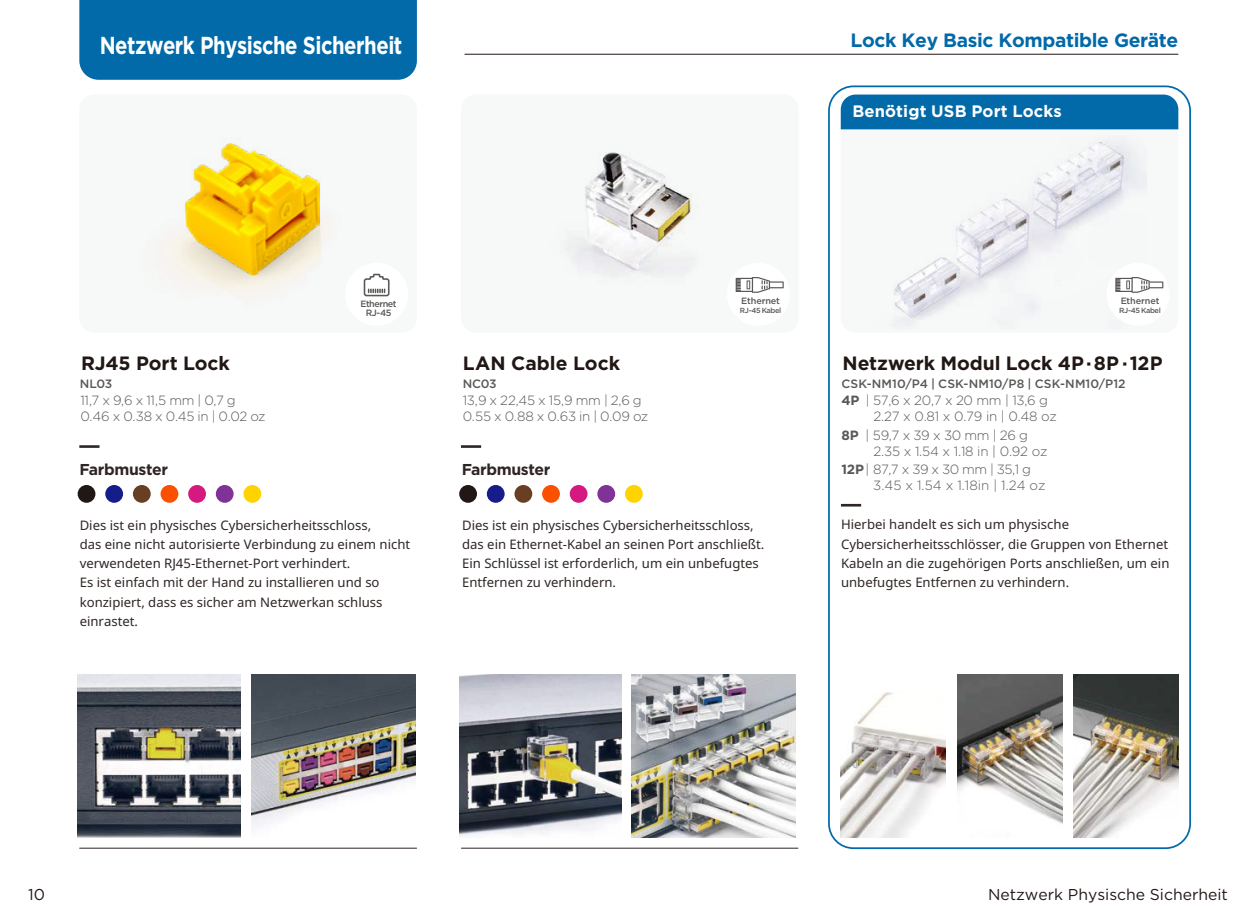
<style>
.page{position:relative;width:1256px;height:923px;background:#fff}
.page>*{position:absolute;margin:0;border:0;box-sizing:border-box;transform-origin:0 0}
.t1{font:700 24.5px "Gotham";letter-spacing:-.025em;color:#fff;scale:.83 1}
.t2{font:700 19.25px "Gotham";letter-spacing:-.005em;color:#211714}
.t3{font:700 19.25px "Gotham";letter-spacing:-.02em;color:#0269a9}
.t4{font:700 16.45px "Gotham";letter-spacing:.005em;color:#fff}
.t5{font:15.75px "Gotham";color:#231815}
.t6{font:700 15.75px "Gotham";letter-spacing:-.025em;color:#2e2624}
.t7{font:300 13.3px/16.1px "Gotham";letter-spacing:-.015em;color:#595857}
.t8{font:13.12px/19.2px "Noto Sans";color:#2e2624}
.t9{font:500 12.08px "Gotham";letter-spacing:.01em;color:#595857}
.t10{font:500 9.1px "Gotham";letter-spacing:-.02em;color:#595857}
.t11{font:500 9.1px/9.6px "Gotham";letter-spacing:-.05em;color:#595857;text-align:center}
.t12{font:500 7.35px "Gotham";letter-spacing:-.05em;color:#595857}
.s1{font-weight:700}
</style>
<div class="page">
<hr style="left:461px;top:847px;width:337px;height:1px;background:#2e2624">
<hr style="left:79px;top:847px;width:338px;height:1px;background:#2e2624">
<hr style="left:464px;top:54px;width:713px;height:1px;background:#211714">
<div style="left:79px;top:0;width:338px;height:80px;background:#036aaa"></div>
<div style="left:827px;top:85px;width:363px;height:764px;border:2px solid #036aaa;border-radius:24px"></div>
<img style="left:631px;top:674px;width:164px;height:163px">
<img style="left:459px;top:674px;width:162px;height:162px">
<img style="left:78px;top:674px;width:163px;height:163px">
<img style="left:251px;top:674px;width:164px;height:152px">
<img style="left:840px;top:692px;width:105px;height:145px">
<img style="left:957px;top:674px;width:104px;height:149px">
<img style="left:1073px;top:674px;width:104px;height:163px">
<div style="left:461px;top:95px;width:337px;height:238px;background:#f7f8f8;border-radius:15px"></div>
<img style="left:577px;top:152px;width:121px;height:121px">
<div style="left:726px;top:263px;width:63px;height:63px;background:#fff;border-radius:50%"></div>
<svg style="left:735px;top:277px;width:48px;height:16px"></svg>
<div style="left:625px;top:485px;width:17px;height:18px;background:#ffd300;border-radius:50%"></div>
<div style="left:569px;top:485px;width:18px;height:18px;background:#d61980;border-radius:50%"></div>
<div style="left:597px;top:485px;width:18px;height:18px;background:#803297;border-radius:50%"></div>
<div style="left:542px;top:485px;width:17px;height:18px;background:#fa5000;border-radius:50%"></div>
<div style="left:514px;top:485px;width:18px;height:18px;background:#693f23;border-radius:50%"></div>
<div style="left:486px;top:485px;width:18px;height:18px;background:#171c8b;border-radius:50%"></div>
<div style="left:459px;top:485px;width:18px;height:18px;background:#211714;border-radius:50%"></div>
<hr style="left:461px;top:445px;width:20px;height:3px;background:#2e2624">
<div style="left:79px;top:95px;width:338px;height:238px;background:#f7f8f8;border-radius:15px"></div>
<div style="left:345px;top:263px;width:63px;height:63px;background:#fff;border-radius:50%"></div>
<svg style="left:363px;top:273px;width:27px;height:24px"></svg>
<div style="left:243px;top:485px;width:18px;height:18px;background:#ffd300;border-radius:50%"></div>
<div style="left:188px;top:485px;width:18px;height:18px;background:#d61980;border-radius:50%"></div>
<div style="left:216px;top:485px;width:17px;height:18px;background:#803297;border-radius:50%"></div>
<div style="left:160px;top:485px;width:18px;height:18px;background:#fa5000;border-radius:50%"></div>
<div style="left:133px;top:485px;width:18px;height:18px;background:#693f23;border-radius:50%"></div>
<div style="left:105px;top:485px;width:18px;height:18px;background:#171c8b;border-radius:50%"></div>
<div style="left:78px;top:485px;width:17px;height:18px;background:#211714;border-radius:50%"></div>
<hr style="left:79px;top:445px;width:20px;height:3px;background:#2e2624">
<div style="left:840px;top:95px;width:337px;height:238px;background:#f7f8f8;border-radius:15px"></div>
<img style="left:894px;top:141px;width:250px;height:181px">
<div style="left:1106px;top:263px;width:63px;height:63px;background:#fff;border-radius:50%"></div>
<svg style="left:1115px;top:277px;width:47px;height:16px"></svg>
<hr style="left:840px;top:504px;width:20px;height:2px;background:#2e2624">
<div style="left:840px;top:95px;width:337px;height:34px;background:#036aaa"></div>
<img style="left:170px;top:181px;width:154px;height:112px">
<img style="left:186px;top:143px;width:133px;height:132px">
<h1 class="t1" style="left:100px;top:31px;width:366px">Netzwerk Physische Sicherheit</h1>
<h2 class="t3" style="left:850px;top:29px;width:329px">Lock Key Basic Kompatible Geräte</h2>
<p class="t4" style="left:852px;top:102px;width:211px">Benötigt USB Port Locks</p>
<h2 class="t2" style="left:81px;top:352px;width:150px">RJ45 Port Lock</h2>
<p class="t9" style="left:80px;top:376px;width:34px">NL03</p>
<p class="t7" style="left:80px;top:392px;width:187px">11,7 x 9,6 x 11,5 mm | 0,7 g<br>0.46 x 0.38 x 0.45 in | 0.02 oz</p>
<p class="t6" style="left:79px;top:460px;width:90px">Farbmuster</p>
<p class="t11" style="left:360px;top:298px;width:38px">Ethernet<br>RJ-45</p>
<p class="t8" style="left:80px;top:515px;width:332px">Dies ist ein physisches Cybersicherheitsschloss,<br>das eine nicht autorisierte Verbindung zu einem nicht verwendeten RJ45-Ethernet-Port verhindert.<br>Es ist einfach mit der Hand zu installieren und so konzipiert, dass es sicher am Netzwerkan schluss einrastet.</p>
<h2 class="t2" style="left:463px;top:352px;width:159px">LAN Cable Lock</h2>
<p class="t9" style="left:462px;top:376px;width:35px">NC03</p>
<p class="t7" style="left:462px;top:392px;width:187px">13,9 x 22,45 x 15,9 mm | 2,6 g<br>0.55 x 0.88 x 0.63 in | 0.09 oz</p>
<p class="t6" style="left:461px;top:460px;width:90px">Farbmuster</p>
<p class="t10" style="left:741px;top:295px;width:40px">Ethernet</p>
<p class="t12" style="left:739px;top:306px;width:43px">RJ-45 Kabel</p>
<p class="t8" style="left:462px;top:515px;width:303px">Dies ist ein physisches Cybersicherheitsschloss, das ein Ethernet-Kabel an seinen Port anschließt.<br>Ein Schlüssel ist erforderlich, um ein unbefugtes Entfernen zu verhindern.</p>
<p class="t10" style="left:1120px;top:295px;width:40px">Ethernet</p>
<p class="t12" style="left:1118px;top:306px;width:43px">RJ-45 Kabel</p>
<h2 class="t2" style="left:842px;top:352px;width:321px">Netzwerk Modul Lock 4P·8P · 12P</h2>
<p class="t9" style="left:841px;top:376px;width:286px">CSK-NM10/P4 | CSK-NM10/P8 | CSK-NM10/P12</p>
<p class="t7" style="left:873px;top:392px;width:185px;text-indent:-32px"><span class="s1">4P</span> | 57,6 x 20,7 x 20 mm | 13,6 g<br>2.27 x 0.81 x 0.79 in | 0.48 oz</p>
<p class="t7" style="left:873px;top:427px;width:175px;text-indent:-32px"><span class="s1">8P</span> | 59,7 x 39 x 30 mm | 26 g<br>2.35 x 1.54 x 1.18 in | 0.92 oz</p>
<p class="t7" style="left:873px;top:461px;width:174px;text-indent:-32px"><span class="s1">12P</span> | 87,7 x 39 x 30 mm | 35,1 g<br>3.45 x 1.54 x 1.18in | 1.24 oz</p>
<p class="t8" style="left:840px;top:515px;width:330px">Hierbei handelt es sich um physische Cybersicherheitsschlösser, die Gruppen von Ethernet Kabeln an die zugehörigen Ports anschließen, um ein unbefugtes Entfernen zu verhindern.</p>
<p class="t5" style="left:28px;top:886px;width:18px">10</p>
<p class="t5" style="left:987px;top:886px;width:241px">Netzwerk Physische Sicherheit</p>
</div>
